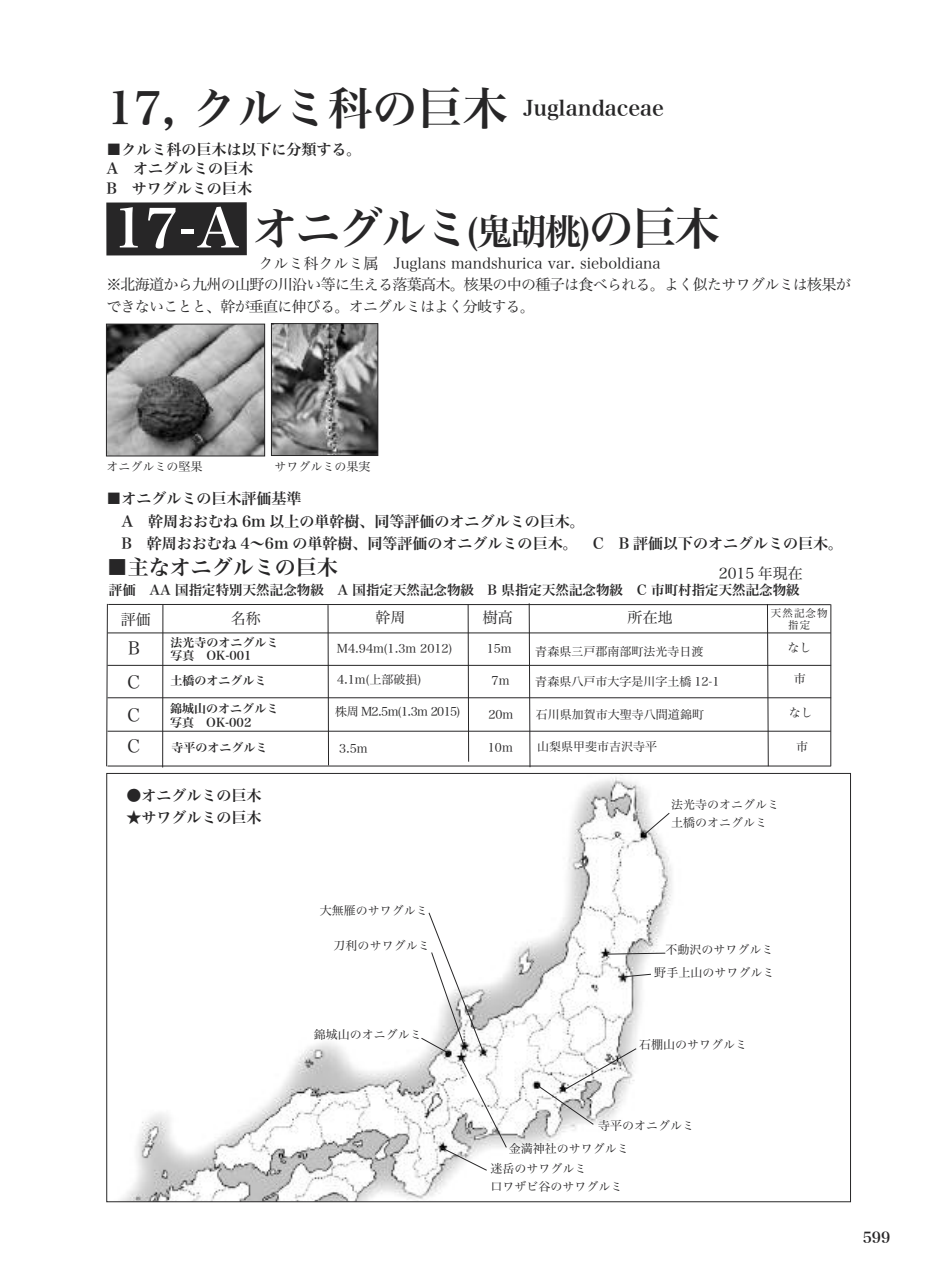
<style>
.page{position:relative;width:936px;height:1276px;background:#fff}
.page>*{position:absolute;margin:0;border:0;box-sizing:border-box;transform-origin:0 0}
.t1{font:54px "Hira Min Pro W6";color:#fff}
.t2{font:45px "Hira Min Pro W6";letter-spacing:-.05em;color:#272627}
.t3{font:21px "Hira Min Pro W6";color:#272627}
.t4{font:18px/32.1px "Hira Min Pro W3";color:#272627;text-align:justify}
.t5{font:15px/19.5px "Hira Min Pro W6";color:#272627}
.t6{font:15px/21.9px "Hira Min Pro W3";letter-spacing:-.045em;color:#272627}
.t7{font:13.5px "Hira Min Pro W6";color:#272627}
.t8{font:12px/18px "Hira Min Pro W3";color:#272627}
.t9{font:12px/13.5px "Hira Min Pro W6";color:#272627}
.t10{font:12px "Hira Min Pro W3";letter-spacing:-.05em;color:#272627}
.t11{font:10.5px/12px "Hira Min Pro W3";letter-spacing:.1em;color:#272627;text-align:center}
.s1{font-size:45px}
.s2{font-size:36px}
</style>
<div class="page">
<div style="left:106px;top:202px;width:141px;height:53px;background:#272627"></div>
<hr style="left:108px;top:604px;width:722px;height:1px;background:#272627">
<hr style="left:107px;top:632px;width:723px;height:1px;background:#272627">
<hr style="left:107px;top:665px;width:724px;height:1px;background:#272627">
<hr style="left:107px;top:697px;width:724px;height:1px;background:#272627">
<hr style="left:107px;top:731px;width:723px;height:1px;background:#272627">
<hr style="left:107px;top:765px;width:723px;height:1px;background:#272627">
<svg style="left:106px;top:603px;width:2px;height:164px"></svg>
<hr style="left:162px;top:604px;width:1px;height:163px;background:#272627">
<svg style="left:327px;top:605px;width:2px;height:161px"></svg>
<svg style="left:467px;top:605px;width:2px;height:157px"></svg>
<svg style="left:528px;top:603px;width:2px;height:165px"></svg>
<svg style="left:766px;top:604px;width:3px;height:163px"></svg>
<hr style="left:830px;top:604px;width:1px;height:162px;background:#272627">
<img style="left:108px;top:326px;width:155px;height:128px">
<div style="left:106px;top:324px;width:159px;height:132px;border:1px solid #272627"></div>
<img style="left:273px;top:325px;width:103px;height:128px">
<div style="left:271px;top:323px;width:107px;height:132px;border:1px solid #272627"></div>
<img style="left:121px;top:777px;width:551px;height:423px">
<svg style="left:643px;top:812px;width:26px;height:23px"></svg>
<svg style="left:606px;top:953px;width:59px;height:1px"></svg>
<svg style="left:623px;top:974px;width:28px;height:3px"></svg>
<svg style="left:536px;top:1048px;width:100px;height:76px"></svg>
<svg style="left:421px;top:912px;width:85px;height:258px"></svg>
<h3 class="t3" style="left:106px;top:90px;width:559px"><span class="s1">17 クルミ科の巨木</span> Juglandaceae</h3>
<h2 class="t2" style="left:162px;top:68px;width:16px">,</h2>
<p class="t5" style="left:106px;top:138px;width:257px">■クルミ科の巨木は以下に分類する。<br>A オニグルミの巨木<br>B サワグルミの巨木</p>
<h2 class="t2" style="left:253px;top:188px;width:468px">オニグルミ<span class="s2">(鬼胡桃)</span>の巨木</h2>
<p class="t6" style="left:106px;top:250px;width:746px;text-indent:152px">クルミ科クルミ属 Juglans mandshurica var. sieboldiana<br>※北海道から九州の山野の川沿い等に生える落葉高木。核果の中の種子は食べられる。よく似たサワグルミは核果ができないことと、幹が垂直に伸びる。オニグルミはよく分岐する。</p>
<h1 class="t1" style="left:112px;top:181px;width:129px">17-A</h1>
<p class="t8" style="left:106px;top:457px;width:98px">オニグルミの堅果</p>
<p class="t8" style="left:274px;top:457px;width:97px">サワグルミの果実</p>
<p class="t5" style="left:121px;top:486px;width:723px;line-height:22.5px;text-indent:-15px">■オニグルミの巨木評価基準<br>A 幹周おおむね 6m 以上の単幹樹、同等評価のオニグルミの巨木。<br>B 幹周おおむね 4〜6m の単幹樹、同等評価のオニグルミの巨木。 C B 評価以下のオニグルミの巨木。</p>
<h3 class="t3" style="left:107px;top:548px;width:232px">■主なオニグルミの巨木</h3>
<p class="t6" style="left:231px;top:606px;width:31px">名称</p>
<p class="t9" style="left:170px;top:635px;width:110px">法光寺のオニグルミ写真 OK-001</p>
<p class="t9" style="left:170px;top:673px;width:97px">土橋のオニグルミ</p>
<p class="t9" style="left:170px;top:701px;width:109px">錦城山のオニグルミ写真 OK-002</p>
<p class="t9" style="left:171px;top:740px;width:97px">寺平のオニグルミ</p>
<p class="t6" style="left:718px;top:560px;width:86px">2015 年現在</p>
<p class="t11" style="left:770px;top:606px;width:58px">天然記念物指定</p>
<p class="t8" style="left:787px;top:638px;width:25px">なし</p>
<p class="t8" style="left:793px;top:668px;width:13px">市</p>
<p class="t8" style="left:788px;top:702px;width:25px">なし</p>
<p class="t8" style="left:796px;top:736px;width:13px">市</p>
<p class="t7" style="left:109px;top:578px;width:692px">評価 AA 国指定特別天然記念物級 A 国指定天然記念物級 B 県指定天然記念物級 C 市町村指定天然記念物級</p>
<p class="t6" style="left:375px;top:605px;width:31px">幹周</p>
<p class="t6" style="left:483px;top:605px;width:31px">樹高</p>
<p class="t8" style="left:337px;top:639px;width:117px">M4.94m(1.3m 2012)</p>
<p class="t8" style="left:486px;top:639px;width:26px">15m</p>
<p class="t8" style="left:491px;top:670px;width:19px">7m</p>
<p class="t8" style="left:488px;top:704px;width:26px">20m</p>
<p class="t8" style="left:488px;top:738px;width:26px">10m</p>
<p class="t6" style="left:627px;top:605px;width:46px">所在地</p>
<p class="t8" style="left:535px;top:641px;width:169px">青森県三戸郡南部町法光寺日渡</p>
<p class="t8" style="left:535px;top:672px;width:186px">青森県八戸市大字是川字土橋 12-1</p>
<p class="t8" style="left:536px;top:704px;width:169px">石川県加賀市大聖寺八間道錦町</p>
<p class="t8" style="left:537px;top:737px;width:121px">山梨県甲斐市吉沢寺平</p>
<p class="t6" style="left:121px;top:607px;width:31px">評価</p>
<h3 class="t4" style="left:128px;top:630px;width:13px">B</h3>
<p class="t8" style="left:337px;top:669px;width:86px">4.1m(上部破損)</p>
<p class="t10" style="left:335px;top:701px;width:127px">株周 M2.5m(1.3m 2015)</p>
<p class="t8" style="left:339px;top:738px;width:30px">3.5m</p>
<h3 class="t4" style="left:127px;top:665px;width:14px">C C C</h3>
<p class="t5" style="left:126px;top:784px;width:136px">●オニグルミの巨木</p>
<p class="t5" style="left:126px;top:806px;width:136px">★サワグルミの巨木</p>
<p class="t8" style="left:320px;top:900px;width:109px">大無雁のサワグルミ</p>
<p class="t8" style="left:333px;top:935px;width:97px">刀利のサワグルミ</p>
<p class="t8" style="left:314px;top:1024px;width:109px">錦城山のオニグルミ</p>
<p class="t8" style="left:671px;top:794px;width:110px">法光寺のオニグルミ土橋のオニグルミ</p>
<p class="t8" style="left:654px;top:937px;width:121px;line-height:23.1px;text-align:right">不動沢のサワグルミ野手上山のサワグルミ</p>
<p class="t8" style="left:639px;top:1034px;width:110px">石棚山のサワグルミ</p>
<p class="t8" style="left:509px;top:1112px;width:187px;line-height:23.1px;text-indent:89px">寺平のオニグルミ金満神社のサワグルミ</p>
<p class="t8" style="left:490px;top:1158px;width:133px">迷岳のサワグルミ<br>口ワザビ谷のサワグルミ</p>
<p class="t5" style="left:862px;top:1226px;width:29px">599</p>
</div>
